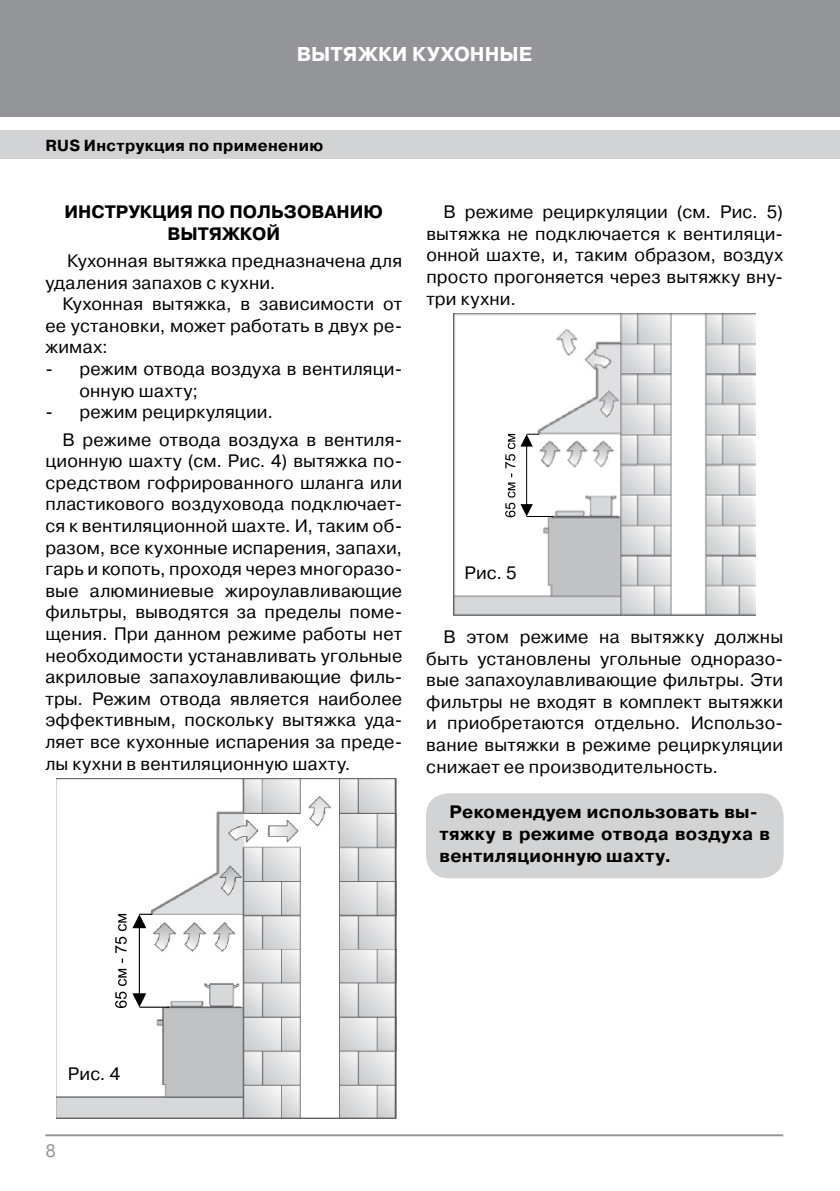
<style>
.page{position:relative;width:840px;height:1191px;background:#fff}
.page>*{position:absolute;margin:0;border:0;box-sizing:border-box;transform-origin:0 0}
.t1{font:700 20px "Pragmatica C";letter-spacing:.005em;color:#fff}
.t2{font:18px/21.6px "Pragmatica C";letter-spacing:.01em;color:#000;text-align:justify}
.t3{font:700 18px/21.6px "Pragmatica C";letter-spacing:.015em;color:#000;text-align:center}
.t4{font:18px "Pragmatica C";color:#939598}
.t5{font:700 16px "Pragmatica C";letter-spacing:.02em;color:#000}
</style>
<div class="page">
<div style="left:0;top:0;width:839px;height:116px;background:#939598"></div>
<div style="left:0;top:130px;width:839px;height:29px;background:#d1d3d4"></div>
<hr style="left:45px;top:1134px;width:737px;height:2px;background:#939598">
<hr style="left:839px;top:0;width:1px;height:116px;background:#939598">
<img style="left:57px;top:779px;width:339px;height:339px">
<hr style="left:139px;top:1006px;width:30px;height:1px;background:#000">
<svg style="left:115px;top:913px;width:37px;height:95px"></svg>
<img style="left:453px;top:314px;width:302px;height:301px">
<svg style="left:505px;top:434px;width:47px;height:83px"></svg>
<div style="left:426px;top:793px;width:357px;height:85px;background:#d1d3d4;border-radius:23px"></div>
<p class="t1" style="left:296px;top:43px;width:236px">ВЫТЯЖКИ КУХОННЫЕ</p>
<p class="t5" style="left:45px;top:136px;width:279px">RUS Инструкция по применению</p>
<p class="t3" style="left:64px;top:201px;width:320px">ИНСТРУКЦИЯ ПО ПОЛЬЗОВАНИЮ<br>ВЫТЯЖКОЙ</p>
<p class="t2" style="left:45px;top:250px;width:358px;text-indent:22px">Кухонная вытяжка предназначена для удаления запахов с кухни.</p>
<p class="t2" style="left:45px;top:293px;width:358px;text-indent:17px">Кухонная вытяжка, в зависимости от ее установки, может работать в двух ре&shy;жимах:</p>
<p class="t2" style="left:79px;top:358px;width:324px;text-indent:-34px">- режим отвода воздуха в вентиляци&shy;онную шахту;</p>
<p class="t2" style="left:62px;top:398px;width:341px;line-height:27.2px;text-indent:-17px">- режим рециркуляции.<br>В режиме отвода воздуха в вентиля-</p>
<p class="t2" style="left:45px;top:450px;width:358px">ционную шахту (см. Рис. 4) вытяжка по&shy;средством гофрированного шланга или пластикового воздуховода подключает&shy;ся к вентиляционной шахте. И, таким об&shy;разом, все кухонные испарения, запахи, гарь и копоть, проходя через многоразо&shy;вые алюминиевые жироулавливающие фильтры, выводятся за пределы поме&shy;щения. При данном режиме работы нет необходимости устанавливать угольные акриловые запахоулавливающие филь&shy;тры. Режим отвода является наиболее эффективным, поскольку вытяжка уда&shy;ляет все кухонные испарения за преде&shy;лы кухни в вентиляционную шахту.</p>
<p class="t2" style="left:426px;top:201px;width:358px;text-indent:17px">В режиме рециркуляции (см. Рис. 5) вытяжка не подключается к вентиляци&shy;онной шахте, и, таким образом, воздух просто прогоняется через вытяжку вну&shy;три кухни.</p>
<p class="t2" style="left:464px;top:562px;width:54px">Рис. 5</p>
<p class="t2" style="left:426px;top:626px;width:358px;text-indent:17px">В этом режиме на вытяжку должны быть установлены угольные одноразо&shy;вые запахоулавливающие фильтры. Эти фильтры не входят в комплект вытяжки и приобретаются отдельно. Использо&shy;вание вытяжки в режиме рециркуляции снижает ее производительность.</p>
<p class="t3" style="left:439px;top:801px;width:332px;text-align:left;text-indent:10px">Рекомендуем использовать вы&shy;тяжку в режиме отвода воздуха в вентиляционную шахту.</p>
<p class="t2" style="left:68px;top:1063px;width:54px">Рис. 4</p>
<p class="t4" style="left:45px;top:1140px;width:12px">8</p>
</div>
